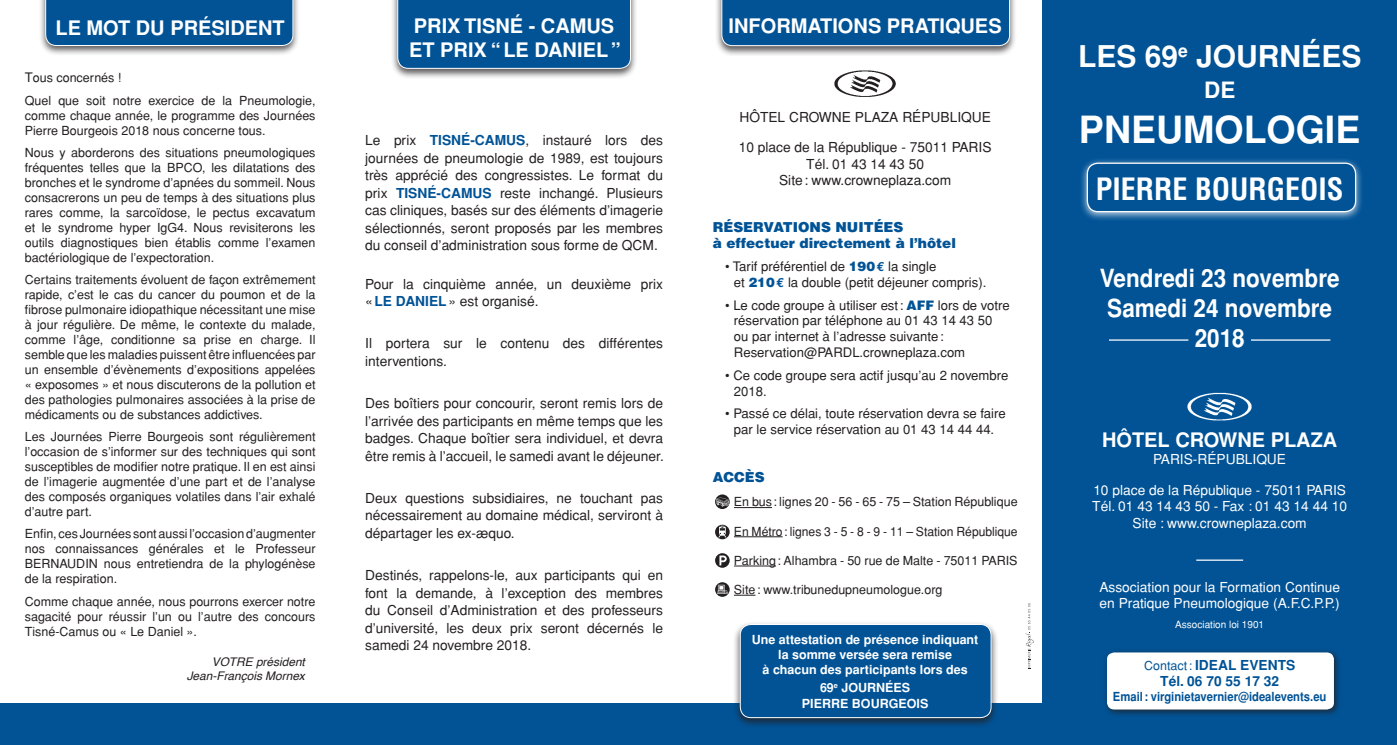
<style>
.page{position:relative;width:1397px;height:745px;background:#fff}
.page>*{position:absolute;margin:0;border:0;box-sizing:border-box;transform-origin:0 0}
.t1{font:700 37.5px "Helvetica";color:#fff}
.t2{font:700 condensed 30px "Helvetica";color:#fff}
.t3{font:700 30px "Helvetica";color:#fff}
.t4{font:700 25px/30px "Helvetica";color:#fff;text-align:center;scale:.9 1}
.t5{font:700 22.5px "Helvetica";color:#fff}
.t6{font:700 20px/24px "Helvetica";color:#fff}
.t7{font:13.75px/17.5px "Helvetica";color:#231f20;text-align:justify}
.t8{font:13.75px/16.5px "Helvetica";color:#fff;text-align:center}
.t9{font:900 13.75px/16.5px "Helvetica";color:#015396}
.t10{font:700 13.75px/16.5px "Helvetica";color:#015396;text-align:center}
.t11{font:13.12px/15.8px "Helvetica";color:#231f20}
.t12{font:12.5px/15px "Helvetica";color:#231f20;text-align:justify}
.t13{font:700 12.5px/15px "Helvetica";color:#fff;text-align:center}
.t14{font:700 12.5px "Helvetica";color:#015396;scale:.9 1}
.t15{font:italic 11.88px/14.2px "Helvetica";color:#231f20;text-align:right}
.t16{font:10.88px "Mini Pics Lil Stuff";color:#fff}
.t17{font:10px "Helvetica";color:#fff}
.s1{font-size:13.12px}
.s2{font-weight:700;color:#015396}
.s3{font-weight:900;color:#015396}
.s4{font-family:"Euro Mono";font-weight:700;color:#015396}
.s5{font-weight:400;font-size:12.5px}
</style>
<div class="page">
<div style="left:390px;top:0;width:247px;height:79px;background:#231f20;opacity:.75"></div>
<div style="left:397px;top:0;width:234px;height:69px;background:#015396"></div>
<div style="left:39px;top:0;width:261px;height:56px;background:#231f20;opacity:.75"></div>
<div style="left:45px;top:0;width:248px;height:46px;background:#015396"></div>
<div style="left:714px;top:0;width:302px;height:56px;background:#231f20;opacity:.75"></div>
<div style="left:721px;top:0;width:288px;height:46px;background:#015396"></div>
<div style="left:1042px;top:0;width:354px;height:744px;background:#015396"></div>
<div style="left:0;top:702px;width:1068px;height:42px;background:#015396"></div>
<div style="left:733px;top:620px;width:265px;height:108px;background:#231f20;opacity:.75"></div>
<div style="left:740px;top:624px;width:250px;height:93px;background:#015396;border-radius:11px"></div>
<div style="left:739px;top:623px;width:252px;height:94px;border:1px solid #fff;border-radius:11px"></div>
<svg style="left:1025px;top:603px;width:8px;height:65px"></svg>
<div style="left:1102px;top:647px;width:239px;height:70px;background:#231f20;opacity:.75"></div>
<div style="left:1106px;top:652px;width:227px;height:57px;background:#fff;border-radius:7px"></div>
<div style="left:1079px;top:157px;width:284px;height:64px;background:#fff;opacity:.75"></div>
<div style="left:1087px;top:163px;width:268px;height:48px;background:#015396;border-radius:11px"></div>
<div style="left:1086px;top:162px;width:269px;height:50px;border:1px solid #fff;border-radius:11px"></div>
<hr style="left:733px;top:507px;width:39px;height:1px;background:#231f20">
<hr style="left:733px;top:536px;width:49px;height:1px;background:#231f20">
<hr style="left:733px;top:565px;width:43px;height:1px;background:#231f20">
<svg style="left:734px;top:594px;width:21px;height:1px"></svg>
<img style="left:834px;top:70px;width:62px;height:27px">
<hr style="left:1108px;top:339px;width:80px;height:1px;background:#fff">
<hr style="left:1250px;top:339px;width:80px;height:1px;background:#fff">
<img style="left:1187px;top:392px;width:65px;height:29px">
<hr style="left:1195px;top:559px;width:47px;height:1px;background:#fff">
<svg style="left:715px;top:553px;width:14px;height:14px"></svg>
<svg style="left:715px;top:524px;width:14px;height:15px"></svg>
<div style="left:715px;top:582px;width:14px;height:14px;background:#231f20;border-radius:50%"></div>
<svg style="left:715px;top:494px;width:14px;height:14px"></svg>
<svg style="left:716px;top:497px;width:13px;height:9px"></svg>
<h3 class="t6" style="left:55px;top:16px;width:231px">LE MOT DU PRÉSIDENT</h3>
<p class="t12" style="left:25px;top:67px;width:292px;line-height:22.1px"><span class="s1">T</span>ous concernés !<br>Quel que soit notre exercice de la Pneumologie,</p>
<p class="t12" style="left:25px;top:107px;width:292px">comme chaque année, le programme des Journées<br>Pierre Bourgeois 2018 nous concerne tous.</p>
<p class="t12" style="left:25px;top:144px;width:292px">Nous y aborderons des situations pneumologiques fréquentes telles que la BPCO, les dilatations des bronches et le syndrome d’apnées du sommeil. Nous consacrerons un peu de temps à des situations plus rares comme, la sarcoïdose, le pectus excavatum et le syndrome hyper IgG4. Nous revisiterons les outils diagnostiques bien établis comme l’examen bactériologique de l’expectoration.</p>
<p class="t12" style="left:25px;top:272px;width:292px">Certains traitements évoluent de façon extrêmement rapide, c’est le cas du cancer du poumon et de la fibrose pulmonaire idiopathique nécessitant une mise à jour régulière. De même, le contexte du malade, comme l’âge, conditionne sa prise en charge. Il semble que les maladies puissent être influencées par un ensemble d’évènements d’expositions appelées « exposomes » et nous discuterons de la pollution et des pathologies pulmonaires associées à la prise de médicaments ou de substances addictives.</p>
<p class="t12" style="left:25px;top:429px;width:292px">Les Journées Pierre Bourgeois sont régulièrement l’occasion de s’informer sur des techniques qui sont susceptibles de modifier notre pratique. Il en est ainsi de l’imagerie augmentée d’une part et de l’analyse des composés organiques volatiles dans l’air exhalé d’autre part.</p>
<p class="t12" style="left:25px;top:526px;width:292px">Enfin, ces Journées sont aussi l’occasion d’augmenter nos connaissances générales et le Professeur BERNAUDIN nous entretiendra de la phylogénèse de la respiration.</p>
<p class="t12" style="left:25px;top:593px;width:292px">Comme chaque année, nous pourrons exercer notre sagacité pour réussir l’un ou l’autre des concours Tisné-Camus ou « Le Daniel ».</p>
<p class="t15" style="left:187px;top:654px;width:120px">VOTRE président<br>Jean-François Mornex</p>
<h3 class="t6" style="left:409px;top:14px;width:213px">PRIX TISNÉ - CAMUS<br>ET PRIX “LE DANIEL”</h3>
<p class="t7" style="left:365px;top:131px;width:299px">Le prix <span class="s2">TISNÉ-CAMUS</span>, instauré lors des journées de pneumologie de 1989, est toujours très apprécié des congressistes. Le format du prix <span class="s2">TISNÉ-CAMUS</span> reste inchangé. Plusieurs cas cliniques, basés sur des éléments d’imagerie sélectionnés, seront proposés par les membres du conseil d’administration sous forme de QCM.</p>
<p class="t7" style="left:365px;top:275px;width:299px">Pour la cinquième année, un deuxième prix «<span class="s2">LE DANIEL</span>» est organisé.</p>
<p class="t7" style="left:365px;top:334px;width:299px">Il portera sur le contenu des différentes interventions.</p>
<p class="t7" style="left:365px;top:394px;width:300px">Des boîtiers pour concourir, seront remis lors de l’arrivée des participants en même temps que les badges. Chaque boîtier sera individuel, et devra être remis à l’accueil, le samedi avant le déjeuner.</p>
<p class="t7" style="left:365px;top:489px;width:299px">Deux questions subsidiaires, ne touchant pas nécessairement au domaine médical, serviront à départager les ex-æquo.</p>
<p class="t7" style="left:365px;top:566px;width:299px">Destinés, rappelons-le, aux participants qui en font la demande, à l’exception des membres du Conseil d’Administration et des professeurs d’université, les deux prix seront décernés le samedi 24 novembre 2018.</p>
<h3 class="t6" style="left:728px;top:14px;width:274px">INFORMATIONS PRATIQUES</h3>
<p class="t7" style="left:739px;top:108px;width:253px">HÔTEL CROWNE PLAZA RÉPUBLIQUE</p>
<p class="t7" style="left:738px;top:139px;width:254px;line-height:16.5px;text-align:center">10 place de la République - 75011 PARIS<br>Tél. 01 43 14 43 50<br>Site: www.crowneplaza.com</p>
<p class="t9" style="left:712px;top:218px;width:245px">RÉSERVATIONS NUITÉES<br>à effectuer directement à l’hôtel</p>
<p class="t11" style="left:733px;top:258px;width:254px;text-indent:-9px">• Tarif préférentiel de <span class="s3">190</span><span class="s4">e</span> la single<br>et <span class="s3">210</span><span class="s4">e</span> la double (petit déjeuner compris).</p>
<p class="t11" style="left:733px;top:297px;width:277px;text-indent:-9px">• Le code groupe à utiliser est: <span class="s3">AFF</span> lors de votre réservation par téléphone au 01 43 14 43 50 ou par internet à l’adresse suivante:<br>Reservation@PARDL.crowneplaza.com</p>
<p class="t11" style="left:733px;top:367px;width:276px;text-indent:-9px">• Ce code groupe sera actif jusqu’au 2 novembre<br>2018.</p>
<p class="t11" style="left:725px;top:405px;width:282px;text-align:center">• Passé ce délai, toute réservation devra se faire par le service réservation au 01 43 14 44 44.</p>
<p class="t9" style="left:712px;top:468px;width:53px">ACCÈS</p>
<p class="t12" style="left:733px;top:494px;width:285px">En bus : lignes 20 - 56 - 65 - 75 – Station République</p>
<p class="t12" style="left:733px;top:523px;width:285px">En Métro: lignes 3 - 5 - 8 - 9 - 11 – Station République</p>
<p class="t12" style="left:733px;top:552px;width:285px">Parking: Alhambra - 50 rue de Malte - 75011 PARIS</p>
<p class="t12" style="left:733px;top:581px;width:210px">Site: www.tribunedupneumologue.org</p>
<p class="t13" style="left:751px;top:631px;width:228px">Une attestation de présence indiquant la somme versée sera remise<br>à chacun des participants lors des</p>
<p class="t13" style="left:801px;top:679px;width:128px;line-height:15.8px">69<sup>e</sup> JOURNÉES<br>PIERRE BOURGEOIS</p>
<p class="t16" style="left:717px;top:584px;width:13px">V</p>
<h2 class="t3" style="left:1077px;top:39px;width:285px">LES 69<sup>e</sup> JOURNÉES</h2>
<h3 class="t5" style="left:1203px;top:77px;width:33px">DE</h3>
<h1 class="t1" style="left:1078px;top:108px;width:283px">PNEUMOLOGIE</h1>
<h2 class="t2" style="left:1095px;top:170px;width:249px">PIERRE BOURGEOIS</h2>
<h3 class="t4" style="left:1099px;top:263px;width:268px">Vendredi 23 novembre<br>Samedi 24 novembre<br>2018</h3>
<h3 class="t6" style="left:1101px;top:428px;width:237px">HÔTEL CROWNE PLAZA</h3>
<p class="t8" style="left:1153px;top:450px;width:134px">PARIS-RÉPUBLIQUE</p>
<p class="t8" style="left:1092px;top:481px;width:256px">10 place de la République - 75011 PARIS<br>Tél. 01 43 14 43 50 - Fax : 01 43 14 44 10<br>Site : www.crowneplaza.com</p>
<p class="t8" style="left:1099px;top:578px;width:242px;text-align:left">Association pour la Formation Continue en Pratique Pneumologique (A.F.C.P.P.)</p>
<p class="t17" style="left:1174px;top:618px;width:90px">Association loi 1901</p>
<p class="t10" style="left:1143px;top:656px;width:153px"><span class="s5">Contact:</span> IDEAL EVENTS<br>Tél. 06 70 55 17 32</p>
<p class="t14" style="left:1112px;top:689px;width:239px">Email: virginietavernier@idealevents.eu</p>
</div>
